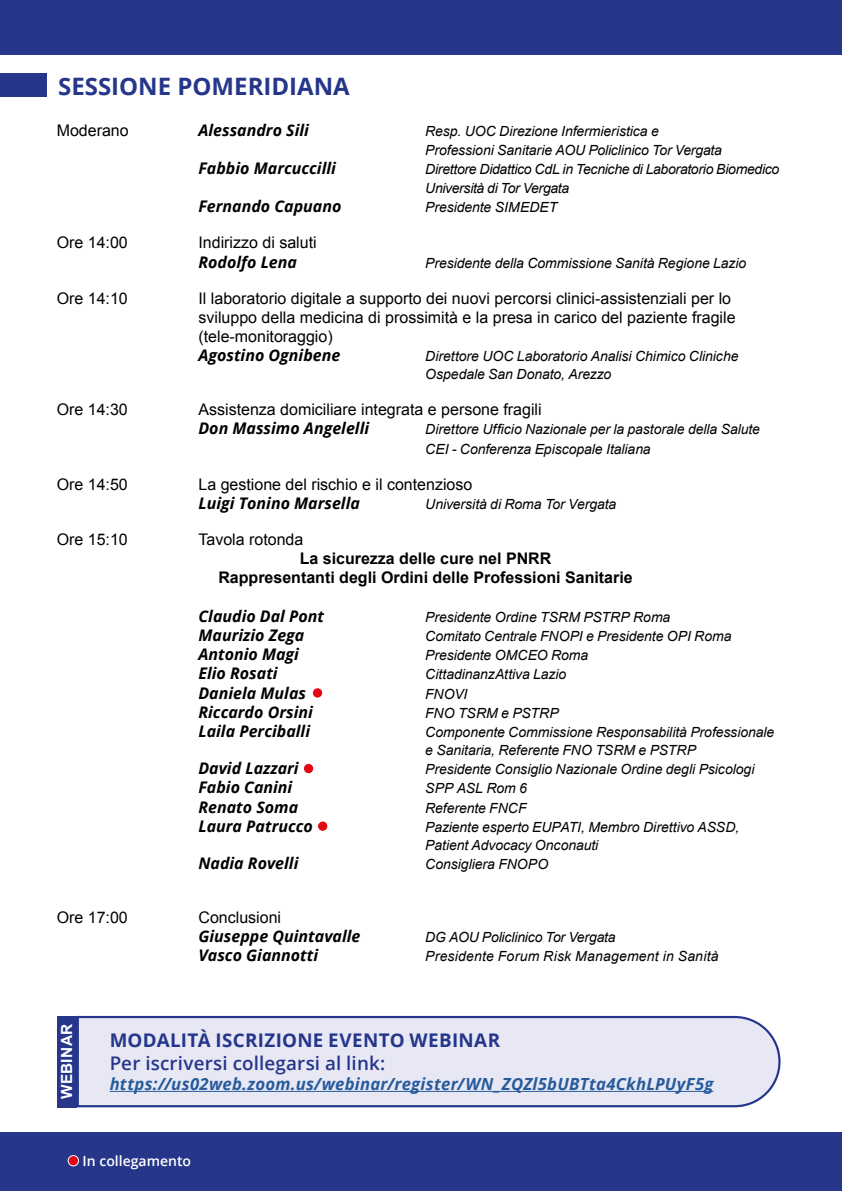
<style>
.page{position:relative;width:842px;height:1191px;background:#fff}
.page>*{position:absolute;margin:0;border:0;box-sizing:border-box;transform-origin:0 0}
.t1{font:700 24px "Open Sans";color:#25368b}
.t2{font:700 18.8px "Open Sans";letter-spacing:.015em;color:#25368b}
.t3{font:600 18.8px "Open Sans";letter-spacing:.01em;color:#25368b}
.t4{font:italic 700 16.8px "Open Sans";letter-spacing:.015em;color:#275b9b}
.t5{font:16px/19.2px "Arial";color:#000}
.t6{font:italic 700 16px "Open Sans";color:#000}
.t7{font:700 16px/19.2px "Arial";color:#000;text-align:center}
.t8{font:700 15.4px "Arial";letter-spacing:.02em;color:#fff}
.t9{font:italic 14px/19.2px "Arial";letter-spacing:-.005em;color:#000}
.t10{font:italic 14px "Arial";letter-spacing:.015em;color:#000}
.t11{font:600 14px "Open Sans";color:#fff}
</style>
<div class="page">
<div style="left:1px;top:1132px;width:841px;height:59px;background:#25368b"></div>
<hr style="left:0;top:1132px;width:1px;height:59px;background:#25368b">
<hr style="left:0;top:0;width:1px;height:55px;background:#25368b">
<div style="left:1px;top:0;width:841px;height:55px;background:#25368b"></div>
<div style="left:68px;top:1155px;width:11px;height:10px;background:#e30613;border-radius:50%"></div>
<div style="left:68px;top:1155px;width:11px;height:11px;border:1px solid #fff;border-radius:50%"></div>
<div style="left:312px;top:687px;width:11px;height:11px;background:#e30613;border-radius:50%"></div>
<div style="left:312px;top:687px;width:11px;height:11px;border:1px solid #fff;border-radius:50%"></div>
<div style="left:303px;top:763px;width:11px;height:10px;background:#e30613;border-radius:50%"></div>
<div style="left:303px;top:763px;width:11px;height:11px;border:1px solid #fff;border-radius:50%"></div>
<div style="left:318px;top:821px;width:10px;height:10px;background:#e30613;border-radius:50%"></div>
<div style="left:317px;top:820px;width:11px;height:12px;border:1px solid #fff;border-radius:50%"></div>
<div style="left:0;top:74px;width:47px;height:23px;background:#25368b"></div>
<svg style="left:76px;top:1015px;width:705px;height:93px;background:#dfe0f0"></svg>
<hr style="left:110px;top:1091px;width:603px;height:1px;background:#275b9b">
<div style="left:57px;top:1016px;width:20px;height:91px;background:#25368b"></div>
<h1 class="t1" style="left:58px;top:69px;width:293px">SESSIONE POMERIDIANA</h1>
<p class="t5" style="left:57px;top:120px;width:74px">Moderano</p>
<p class="t6" style="left:198px;top:118px;width:112px">Alessandro Sili</p>
<p class="t9" style="left:425px;top:121px;width:298px">Resp. UOC Direzione Infermieristica e<br>Professioni Sanitarie AOU Policlinico Tor Vergata</p>
<p class="t6" style="left:198px;top:157px;width:139px">Fabbio Marcuccilli</p>
<p class="t9" style="left:425px;top:160px;width:356px">Direttore Didattico CdL in Tecniche di Laboratorio Biomedico<br>Università di Tor Vergata</p>
<p class="t6" style="left:198px;top:195px;width:145px">Fernando Capuano</p>
<p class="t9" style="left:425px;top:198px;width:134px">Presidente SIMEDET</p>
<p class="t5" style="left:57px;top:233px;width:73px">Ore 14:00</p>
<p class="t5" style="left:198px;top:233px;width:120px">Indirizzo di saluti</p>
<p class="t6" style="left:198px;top:250px;width:100px">Rodolfo Lena</p>
<p class="t9" style="left:425px;top:253px;width:323px">Presidente della Commissione Sanità Regione Lazio</p>
<p class="t5" style="left:57px;top:288px;width:73px">Ore 14:10</p>
<p class="t5" style="left:198px;top:288px;width:539px">Il laboratorio digitale a supporto dei nuovi percorsi clinici-assistenziali per lo sviluppo della medicina di prossimità e la presa in carico del paziente fragile (tele-monitoraggio)</p>
<p class="t6" style="left:198px;top:344px;width:143px">Agostino Ognibene</p>
<p class="t9" style="left:425px;top:347px;width:315px;line-height:18px">Direttore UOC Laboratorio Analisi Chimico Cliniche<br>Ospedale San Donato, Arezzo</p>
<p class="t5" style="left:57px;top:400px;width:73px">Ore 14:30</p>
<p class="t5" style="left:198px;top:400px;width:345px">Assistenza domiciliare integrata e persone fragili</p>
<p class="t6" style="left:198px;top:417px;width:172px">Don Massimo Angelelli</p>
<p class="t9" style="left:425px;top:420px;width:336px">Direttore Ufficio Nazionale per la pastorale della Salute<br>CEI - Conferenza Episcopale Italiana</p>
<p class="t5" style="left:57px;top:474px;width:73px">Ore 14:50</p>
<p class="t5" style="left:198px;top:474px;width:275px">La gestione del rischio e il contenzioso</p>
<p class="t6" style="left:198px;top:492px;width:163px">Luigi Tonino Marsella</p>
<p class="t9" style="left:425px;top:494px;width:193px">Università di Roma Tor Vergata</p>
<p class="t5" style="left:57px;top:530px;width:73px">Ore 15:10</p>
<p class="t5" style="left:198px;top:530px;width:106px">Tavola rotonda</p>
<p class="t7" style="left:218px;top:549px;width:416px">La sicurezza delle cure nel PNRR<br>Rappresentanti degli Ordini delle Professioni Sanitarie</p>
<p class="t6" style="left:198px;top:604px;width:127px">Claudio Dal Pont</p>
<p class="t9" style="left:425px;top:607px;width:247px">Presidente Ordine TSRM PSTRP Roma</p>
<p class="t6" style="left:198px;top:624px;width:107px">Maurizio Zega</p>
<p class="t9" style="left:425px;top:626px;width:308px">Comitato Centrale FNOPI e Presidente OPI Roma</p>
<p class="t6" style="left:198px;top:643px;width:102px">Antonio Magi</p>
<p class="t9" style="left:425px;top:646px;width:165px">Presidente OMCEO Roma</p>
<p class="t6" style="left:198px;top:662px;width:81px">Elio Rosati</p>
<p class="t9" style="left:425px;top:665px;width:143px">CittadinanzAttiva Lazio</p>
<p class="t6" style="left:198px;top:681px;width:109px">Daniela Mulas</p>
<p class="t9" style="left:425px;top:684px;width:44px">FNOVI</p>
<p class="t6" style="left:198px;top:700px;width:116px">Riccardo Orsini</p>
<p class="t9" style="left:425px;top:703px;width:135px">FNO TSRM e PSTRP</p>
<p class="t6" style="left:198px;top:720px;width:113px">Laila Perciballi</p>
<p class="t9" style="left:425px;top:723px;width:351px;line-height:18px">Componente Commissione Responsabilità Professionale e Sanitaria, Referente FNO TSRM e PSTRP</p>
<p class="t6" style="left:198px;top:757px;width:102px">David Lazzari</p>
<p class="t9" style="left:425px;top:760px;width:331px">Presidente Consiglio Nazionale Ordine degli Psicologi</p>
<p class="t6" style="left:198px;top:776px;width:95px">Fabio Canini</p>
<p class="t9" style="left:425px;top:779px;width:103px">SPP ASL Rom 6</p>
<p class="t6" style="left:198px;top:795px;width:101px">Renato Soma</p>
<p class="t9" style="left:425px;top:798px;width:103px">Referente FNCF</p>
<p class="t6" style="left:198px;top:814px;width:116px">Laura Patrucco</p>
<p class="t9" style="left:425px;top:818px;width:315px;line-height:18px">Paziente esperto EUPATI, Membro Direttivo ASSD,<br>Patient Advocacy Onconauti</p>
<p class="t6" style="left:198px;top:852px;width:101px">Nadia Rovelli</p>
<p class="t9" style="left:425px;top:854px;width:124px">Consigliera FNOPO</p>
<p class="t5" style="left:57px;top:908px;width:73px">Ore 17:00</p>
<p class="t5" style="left:198px;top:908px;width:84px">Conclusioni</p>
<p class="t6" style="left:198px;top:925px;width:163px">Giuseppe Quintavalle</p>
<p class="t9" style="left:425px;top:928px;width:192px">DG AOU Policlinico Tor Vergata</p>
<p class="t6" style="left:198px;top:944px;width:121px">Vasco Giannotti</p>
<p class="t10" style="left:425px;top:947px;width:295px">Presidente Forum Risk Management in Sanità</p>
<p class="t8" style="left:57px;top:1099px;width:77px;rotate:-90deg">WEBINAR</p>
<h2 class="t2" style="left:110px;top:1027px;width:392px">MODALITÀ ISCRIZIONE EVENTO WEBINAR</h2>
<h2 class="t3" style="left:110px;top:1050px;width:277px">Per iscriversi collegarsi al link:</h2>
<p class="t4" style="left:110px;top:1072px;width:605px">https://us02web.zoom.us/webinar/register/WN_ZQZl5bUBTta4CkhLPUyF5g</p>
<p class="t11" style="left:83px;top:1151px;width:110px">In collegamento</p>
</div>
